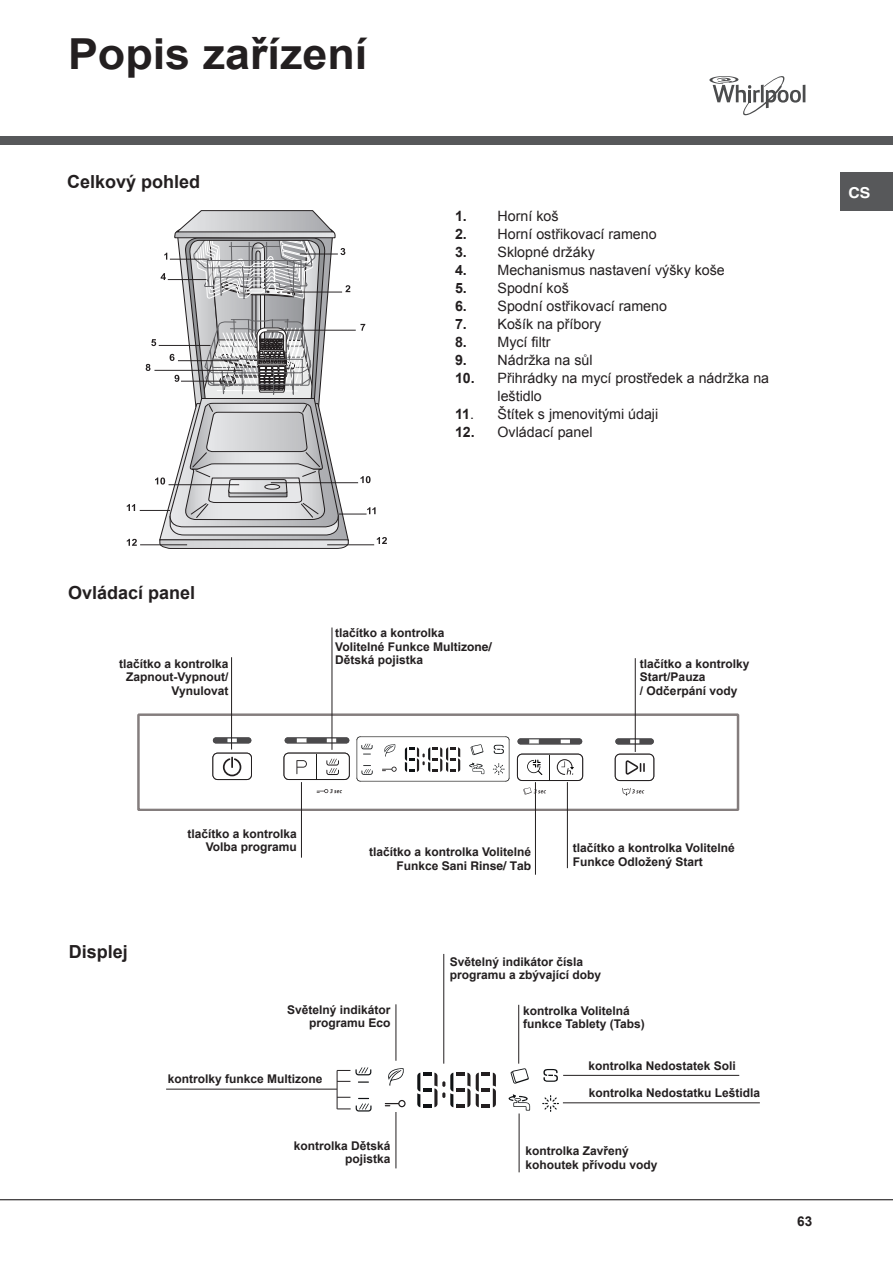
<style>
.page{position:relative;width:893px;height:1263px;background:#fff}
.page>*{position:absolute;margin:0;border:0;box-sizing:border-box;transform-origin:0 0}
.HEAD_1{font:700 42.75px "Arial";color:#231f20;scale:1.05 1}
.HEAD_2{font:700 18px "Arial";color:#231f20}
.t1{font:700 15px "Helvetica";color:#fff;scale:1.05 1}
.BODY_TEXT{font:14.25px/18px "Arial";color:#231f20}
.t2{font:700 13.5px "Arial";color:#231f20}
.BODY_TEXT-2{font:700 12px/13.5px "Arial";color:#231f20}
.HEAD_3{font:700 12px/13.5px "Arial";color:#231f20;text-align:right}
.s1{font-weight:700}
.s2{font-family:"Helvetica"}
</style>
<div class="page">
<svg style="left:709px;top:76px;width:96px;height:39px"></svg>
<hr style="left:0;top:1199px;width:893px;height:1px;background:#231f20">
<div style="left:0;top:136px;width:893px;height:9px;background:#57585a"></div>
<div style="left:841px;top:172px;width:52px;height:38px;background:#57585a"></div>
<hr style="left:140px;top:510px;width:30px;height:1px;background:#231f20">
<svg style="left:127px;top:504px;width:8px;height:7px"></svg>
<svg style="left:146px;top:210px;width:241px;height:339px"></svg>
<hr style="left:140px;top:544px;width:47px;height:1px;background:#231f20">
<svg style="left:127px;top:539px;width:10px;height:7px"></svg>
<svg style="left:385px;top:1100px;width:21px;height:7px"></svg>
<svg style="left:509px;top:1094px;width:21px;height:16px"></svg>
<svg style="left:358px;top:1081px;width:11px;height:2px"></svg>
<svg style="left:476px;top:1073px;width:20px;height:34px"></svg>
<svg style="left:417px;top:1073px;width:53px;height:34px"></svg>
<svg style="left:388px;top:1068px;width:16px;height:17px"></svg>
<svg style="left:542px;top:1095px;width:17px;height:17px"></svg>
<svg style="left:543px;top:1069px;width:15px;height:13px"></svg>
<svg style="left:511px;top:1068px;width:18px;height:15px"></svg>
<hr style="left:337px;top:1070px;width:1px;height:39px;background:#231f20">
<svg style="left:337px;top:1067px;width:34px;height:8px"></svg>
<svg style="left:337px;top:1081px;width:13px;height:1px"></svg>
<svg style="left:337px;top:1097px;width:35px;height:14px"></svg>
<hr style="left:166px;top:1089px;width:171px;height:1px;background:#231f20">
<hr style="left:396px;top:1004px;width:1px;height:57px;background:#231f20">
<hr style="left:396px;top:1112px;width:1px;height:56px;background:#231f20">
<hr style="left:443px;top:954px;width:1px;height:110px;background:#231f20">
<hr style="left:518px;top:1005px;width:1px;height:59px;background:#231f20">
<hr style="left:563px;top:1075px;width:176px;height:1px;background:#231f20">
<hr style="left:563px;top:1102px;width:197px;height:1px;background:#231f20">
<hr style="left:519px;top:1113px;width:1px;height:59px;background:#231f20">
<div style="left:137px;top:713px;width:602px;height:98px;border:2px solid #847d7d"></div>
<svg style="left:622px;top:788px;width:22px;height:8px"></svg>
<svg style="left:317px;top:789px;width:25px;height:4px"></svg>
<svg style="left:523px;top:787px;width:23px;height:7px"></svg>
<div style="left:285px;top:737px;width:64px;height:6px;background:#4b4a4c;border-radius:3px"></div>
<div style="left:213px;top:737px;width:38px;height:6px;background:#4b4a4c;border-radius:3px"></div>
<div style="left:284px;top:753px;width:66px;height:27px;border:1px solid #231f20;border-radius:5px"></div>
<svg style="left:316px;top:754px;width:1px;height:25px"></svg>
<div style="left:213px;top:753px;width:39px;height:27px;border:1px solid #231f20;border-radius:5px"></div>
<svg style="left:227px;top:738px;width:10px;height:4px"></svg>
<svg style="left:297px;top:738px;width:10px;height:5px"></svg>
<svg style="left:327px;top:738px;width:9px;height:4px"></svg>
<div style="left:517px;top:738px;width:65px;height:6px;background:#4b4a4c;border-radius:3px"></div>
<div style="left:615px;top:738px;width:39px;height:6px;background:#4b4a4c;border-radius:3px"></div>
<div style="left:615px;top:754px;width:39px;height:27px;border:1px solid #231f20;border-radius:5px"></div>
<div style="left:517px;top:754px;width:66px;height:27px;border:1px solid #231f20;border-radius:5px"></div>
<svg style="left:549px;top:755px;width:1px;height:25px"></svg>
<svg style="left:529px;top:739px;width:10px;height:4px"></svg>
<svg style="left:561px;top:740px;width:9px;height:3px"></svg>
<svg style="left:527px;top:760px;width:15px;height:15px"></svg>
<svg style="left:557px;top:759px;width:17px;height:16px"></svg>
<svg style="left:626px;top:760px;width:19px;height:15px"></svg>
<svg style="left:296px;top:760px;width:11px;height:14px"></svg>
<svg style="left:223px;top:757px;width:18px;height:19px"></svg>
<svg style="left:356px;top:736px;width:154px;height:46px"></svg>
<svg style="left:630px;top:740px;width:9px;height:3px"></svg>
<svg style="left:326px;top:759px;width:13px;height:16px"></svg>
<hr style="left:231px;top:657px;width:1px;height:92px;background:#231f20">
<hr style="left:535px;top:782px;width:1px;height:93px;background:#231f20">
<hr style="left:301px;top:782px;width:1px;height:76px;background:#231f20">
<hr style="left:332px;top:627px;width:1px;height:123px;background:#231f20">
<hr style="left:567px;top:782px;width:1px;height:86px;background:#231f20">
<hr style="left:635px;top:658px;width:1px;height:94px;background:#231f20">
<p class="HEAD_1" style="left:68px;top:26px;width:287px">Popis zařízení</p>
<p class="HEAD_2" style="left:67px;top:169px;width:135px">Celkový pohled</p>
<p class="BODY_TEXT" style="left:455px;top:207px;width:105px"><span class="s1">1.</span> Horní koš</p>
<p class="BODY_TEXT" style="left:455px;top:225px;width:203px"><span class="s1">2.</span> Horní ostřikovací rameno</p>
<p class="BODY_TEXT" style="left:455px;top:243px;width:141px"><span class="s1">3.</span> Sklopné držáky</p>
<p class="BODY_TEXT" style="left:455px;top:261px;width:271px"><span class="s1">4.</span> Mechanismus nastavení výšky koše</p>
<p class="BODY_TEXT" style="left:455px;top:279px;width:115px"><span class="s1">5.</span> Spodní koš</p>
<p class="BODY_TEXT" style="left:455px;top:297px;width:214px"><span class="s1">6.</span> Spodní ostřikovací rameno</p>
<p class="BODY_TEXT" style="left:455px;top:315px;width:148px"><span class="s1">7.</span> Košík na příbory</p>
<p class="BODY_TEXT" style="left:455px;top:333px;width:97px"><span class="s1">8.</span> Mycí filtr</p>
<p class="BODY_TEXT" style="left:455px;top:351px;width:139px"><span class="s1">9.</span> Nádržka na sůl</p>
<p class="BODY_TEXT" style="left:497px;top:369px;width:273px;text-indent:-43px"><span class="s1">10.</span> Přihrádky na mycí prostředek a nádržka na leštidlo</p>
<p class="BODY_TEXT" style="left:455px;top:405px;width:205px"><span class="s1">11</span>. Štítek s jmenovitými údaji</p>
<p class="BODY_TEXT" style="left:455px;top:423px;width:139px"><span class="s1">12.</span> Ovládací panel</p>
<p class="t1" style="left:848px;top:183px;width:22px">CS</p>
<p class="HEAD_2" style="left:68px;top:581px;width:129px">Ovládací panel</p>
<p class="BODY_TEXT-2" style="left:119px;top:657px;width:111px">tlačítko a kontrolka</p>
<p class="HEAD_3" style="left:126px;top:670px;width:104px">Zapnout-Vypnout/<br>Vynulovat</p>
<p class="BODY_TEXT-2" style="left:335px;top:627px;width:158px">tlačítko a kontrolka<br>Volitelné Funkce <span class="s2">Multizone/<br></span>Dětská pojistka</p>
<p class="BODY_TEXT-2" style="left:640px;top:657px;width:111px">tlačítko a kontrolky<br>Start/Pauza</p>
<p class="BODY_TEXT-2" style="left:640px;top:684px;width:99px">/ Odčerpání vody</p>
<p class="HEAD_2" style="left:69px;top:940px;width:61px">Displej</p>
<p class="BODY_TEXT-2" style="left:187px;top:827px;width:111px;text-align:right">tlačítko a kontrolka<br>Volba programu</p>
<p class="BODY_TEXT-2" style="left:369px;top:846px;width:163px;text-align:right">tlačítko a kontrolka Volitelné<br>Funkce <span class="s2">Sani Rinse/ Tab</span></p>
<p class="BODY_TEXT-2" style="left:573px;top:842px;width:163px">tlačítko a kontrolka Volitelné<br>Funkce Odložený Start</p>
<p class="BODY_TEXT-2" style="left:450px;top:955px;width:153px">Světelný indikátor čísla programu a zbývající doby</p>
<p class="BODY_TEXT-2" style="left:287px;top:1003px;width:105px;text-align:right">Světelný indikátor programu <span class="s2">Eco</span></p>
<p class="BODY_TEXT-2" style="left:168px;top:1072px;width:156px">kontrolky funkce Multizone</p>
<p class="BODY_TEXT-2" style="left:294px;top:1139px;width:98px;text-align:right">kontrolka Dětská pojistka</p>
<p class="BODY_TEXT-2" style="left:523px;top:1004px;width:123px">kontrolka Volitelná funkce Tablety (Tabs)</p>
<p class="BODY_TEXT-2" style="left:588px;top:1059px;width:149px">kontrolka Nedostatek Soli</p>
<p class="BODY_TEXT-2" style="left:589px;top:1086px;width:173px">kontrolka Nedostatku Leštidla</p>
<p class="BODY_TEXT-2" style="left:525px;top:1145px;width:134px">kontrolka Zavřený kohoutek přívodu vody</p>
<p class="t2" style="left:797px;top:1213px;width:17px">63</p>
</div>
